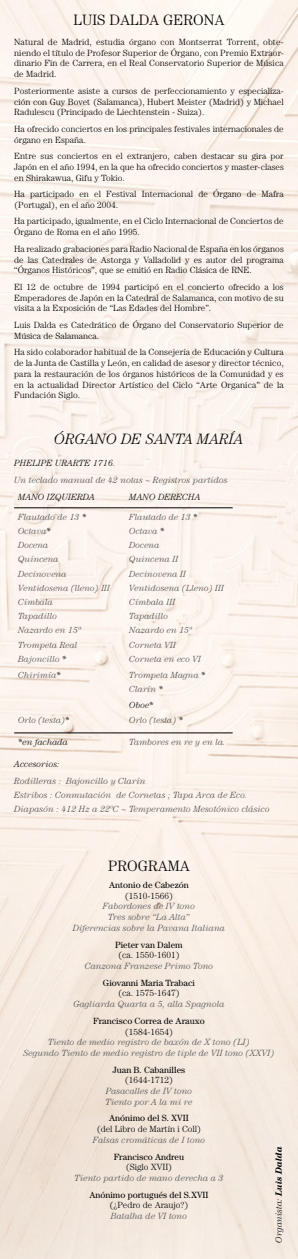
<style>
.page{position:relative;width:298px;height:1259px;background:#fff}
.page>*{position:absolute;margin:0;border:0;box-sizing:border-box;transform-origin:0 0}
.Titulos2{font:300 15px "Century Std";color:#000}
.t1{font:italic 300 15px "Century Std";color:#000}
.Programa{font:300 9px/10.8px "Century Std";color:#000;text-align:justify}
.Programa-2{font:italic 300 9px/10.8px "Century Std";color:#4b4b4d;text-align:center}
.t2{font:italic 300 9px "Century Std";color:#000}
.Programa-3{font:9px/10.8px "Century Std";color:#000;text-align:center}
.t3{font:italic 300 8.9px/14.2px "Century Std";color:#4b4b4d}
.t4{font:italic 300 8.9px "Century Std";color:#000}
.s1{font-style:normal}
.s2{color:#000}
.s3{font-weight:400;font-style:normal;color:#000}
.s4{font-style:normal;color:#000}
.s5{font-weight:400}
.s6{font-style:italic;color:#4b4b4d}
.s7{font-weight:300}
.s8{font-weight:300;font-style:italic;color:#4b4b4d}
.s9{font-weight:700}
</style>
<div class="page">
<img style="left:0;top:0;width:298px;height:1259px">
<hr style="left:14px;top:507px;width:111px;height:1px;background:#000">
<hr style="left:125px;top:507px;width:107px;height:1px;background:#000">
<hr style="left:14px;top:732px;width:111px;height:1px;background:#000">
<hr style="left:125px;top:732px;width:107px;height:1px;background:#000">
<p class="Titulos2" style="left:74px;top:11px;width:152px">LUIS DALDA GERONA</p>
<p class="Programa" style="left:14px;top:36px;width:271px">Natural de Madrid, estudia órgano con Montserrat Torrent, obte&shy;niendo el título de Profesor Superior de Órgano, con Premio Extraor&shy;dinario Fin de Carrera, en el Real Conservatorio Superior de Música de Madrid.</p>
<p class="Programa" style="left:14px;top:85px;width:271px">Posteriormente asiste a cursos de perfeccionamiento y especializa&shy;ción con Guy Bovet (Salamanca), Hubert Meister (Madrid) y Michael Radulescu (Principado de Liechtenstein - Suiza).</p>
<p class="Programa" style="left:14px;top:123px;width:271px">Ha ofrecido conciertos en los principales festivales internacionales de órgano en España.</p>
<p class="Programa" style="left:14px;top:150px;width:271px">Entre sus conciertos en el extranjero, caben destacar su gira por Japón en el año 1994, en la que ha ofrecido conciertos y master-clases en Shirakawua, Gifu y Tokio.</p>
<p class="Programa" style="left:14px;top:189px;width:271px">Ha participado en el Festival Internacional de Órgano de Mafra (Portugal), en el año 2004.</p>
<p class="Programa" style="left:14px;top:216px;width:271px">Ha participado, igualmente, en el Ciclo Internacional de Conciertos de<br>Órgano de Roma en el año 1995.</p>
<p class="Programa" style="left:14px;top:243px;width:271px">Ha realizado grabaciones para Radio Nacional de España en los órganos de las Catedrales de Astorga y Valladolid y es autor del programa “Órganos Históricos”, que se emitió en Radio Clásica de RNE.</p>
<p class="Programa" style="left:14px;top:281px;width:271px">El 12 de octubre de 1994 participó en el concierto ofrecido a los Emperadores de Japón en la Catedral de Salamanca, con motivo de su visita a la Exposición de “Las Edades del Hombre”.</p>
<p class="Programa" style="left:14px;top:319px;width:271px">Luis Dalda es Catedrático de Órgano del Conservatorio Superior de<br>Música de Salamanca.</p>
<p class="Programa" style="left:14px;top:346px;width:271px">Ha sido colaborador habitual de la Consejería de Educación y Cultura de la Junta de Castilla y León, en calidad de asesor y director técnico, para la restauración de los órganos históricos de la Comunidad y es en la actualidad Director Artístico del Ciclo “Arte Organica” de la Fundación Siglo.</p>
<h1 class="t1" style="left:54px;top:430px;width:191px">ÓRGANO DE SANTA MARÍA</h1>
<p class="t2" style="left:14px;top:458px;width:103px">PHELIPE URARTE 1716.</p>
<p class="Programa-2" style="left:14px;top:474px;width:215px">Un teclado manual de 42 notas <span class="s1">~</span> Registros partidos</p>
<p class="t2" style="left:18px;top:492px;width:78px">MANO IZQUIERDA</p>
<p class="t2" style="left:129px;top:492px;width:73px">MANO DERECHA</p>
<p class="t3" style="left:18px;top:510px;width:69px">Flautado de 13 <span class="s2">*</span></p>
<p class="t3" style="left:129px;top:510px;width:69px">Flautado de 13 <span class="s2">*</span></p>
<p class="t3" style="left:18px;top:524px;width:34px">Octava<span class="s2">*</span></p>
<p class="t3" style="left:129px;top:524px;width:36px">Octava <span class="s2">*</span></p>
<p class="t3" style="left:18px;top:538px;width:32px">Docena</p>
<p class="t3" style="left:129px;top:538px;width:32px">Docena</p>
<p class="t3" style="left:18px;top:552px;width:42px">Quincena</p>
<p class="t3" style="left:129px;top:552px;width:50px">Quincena II</p>
<p class="t3" style="left:18px;top:566px;width:50px">Decinovena</p>
<p class="t3" style="left:129px;top:566px;width:58px">Decinovena II</p>
<p class="t3" style="left:18px;top:580px;width:93px">Ventidosena (lleno) III</p>
<p class="t3" style="left:129px;top:580px;width:96px">Ventidosena (Lleno) III</p>
<p class="t3" style="left:18px;top:595px;width:36px">Címbala</p>
<p class="t3" style="left:129px;top:595px;width:47px">Címbala III</p>
<p class="t3" style="left:18px;top:609px;width:40px">Tapadillo</p>
<p class="t3" style="left:129px;top:609px;width:40px">Tapadillo</p>
<p class="t3" style="left:18px;top:623px;width:64px">Nazardo en 15ª</p>
<p class="t3" style="left:129px;top:623px;width:64px">Nazardo en 15ª</p>
<p class="t3" style="left:18px;top:637px;width:61px">Trompeta Real</p>
<p class="t3" style="left:129px;top:637px;width:48px">Corneta VII</p>
<p class="t3" style="left:18px;top:651px;width:50px">Bajoncillo <span class="s2">*</span></p>
<p class="t3" style="left:129px;top:651px;width:73px">Corneta en eco VI</p>
<p class="t3" style="left:18px;top:668px;width:44px">Chirimía<span class="s2">*</span></p>
<p class="t3" style="left:129px;top:668px;width:77px">Trompeta Magna <span class="s2">*<br></span>Clarín <span class="s2">*</span></p>
<p class="t4" style="left:129px;top:700px;width:26px">Oboe*</p>
<p class="t3" style="left:18px;top:713px;width:53px">Orlo (testa)<span class="s2">*</span></p>
<p class="t3" style="left:129px;top:713px;width:55px">Orlo (testa) <span class="s2">*</span></p>
<p class="t2" style="left:18px;top:737px;width:51px">*en fachada</p>
<p class="Programa-2" style="left:129px;top:736px;width:98px">Tambores en re y en la.</p>
<p class="t2" style="left:14px;top:758px;width:47px">Accesorios:</p>
<p class="Programa-2" style="left:14px;top:773px;width:257px;line-height:14px;text-align:left">Rodilleras : Bajoncillo y Clarín<br>Estribos : Conmutación de Cornetas ; Tapa Arca de Eco.<br>Diapasón : 412 Hz a 22ºC <span class="s1">~</span> Temperamento Mesotónico clásico</p>
<p class="Titulos2" style="left:108px;top:857px;width:83px">PROGRAMA</p>
<p class="Programa-2" style="left:73px;top:879px;width:153px"><span class="s3">Antonio de Cabezón<br></span><span class="s4">(1510-1566)<br></span>Fabordones de IV tono<br>Tres sobre “La Alta”<br>Diferencias sobre la Pavana Italiana</p>
<p class="Programa-2" style="left:85px;top:939px;width:130px"><span class="s3">Pieter van Dalem<br></span><span class="s4">(ca. 1550-1601)<br></span>Canzona Franzese Primo Tono</p>
<p class="Programa-2" style="left:73px;top:977px;width:153px"><span class="s3">Giovanni Maria Trabaci<br></span><span class="s4">(ca. 1575-1647)<br></span>Gagliarda Quarta a 5, alla Spagnola</p>
<p class="Programa-2" style="left:23px;top:1015px;width:252px"><span class="s3">Francisco Correa de Arauxo<br></span><span class="s4">(1584-1654)<br></span>Tiento de medio registro de baxón de X tono (LI)<br>Segundo Tiento de medio registro de tiple de VII tono (XXVI)</p>
<p class="Programa-2" style="left:106px;top:1064px;width:88px"><span class="s3">Juan B. Cabanilles </span><span class="s4">(1644-1712)<br></span>Pasacalles de IV tono<br>Tiento por A la mi re</p>
<p class="Programa" style="left:93px;top:1113px;width:114px;text-align:center"><span class="s5">Anónimo del S. XVII<br></span>(del Libro de Martín i Coll)<br><span class="s6">Falsas cromáticas de I tono</span></p>
<p class="Programa-2" style="left:75px;top:1151px;width:150px"><span class="s3">Francisco Andreu<br></span><span class="s4">(Siglo XVII)<br></span>Tiento partido de mano derecha a 3</p>
<p class="Programa-3" style="left:89px;top:1189px;width:121px">Anónimo portugués del S.XVII <span class="s7">(¿Pedro de Araujo?)<br></span><span class="s8">Batalha de VI tono</span></p>
<p class="t2" style="left:273px;top:1242px;width:98px;rotate:-90deg">Organista: <span class="s9">Luis Dalda</span></p>
</div>
